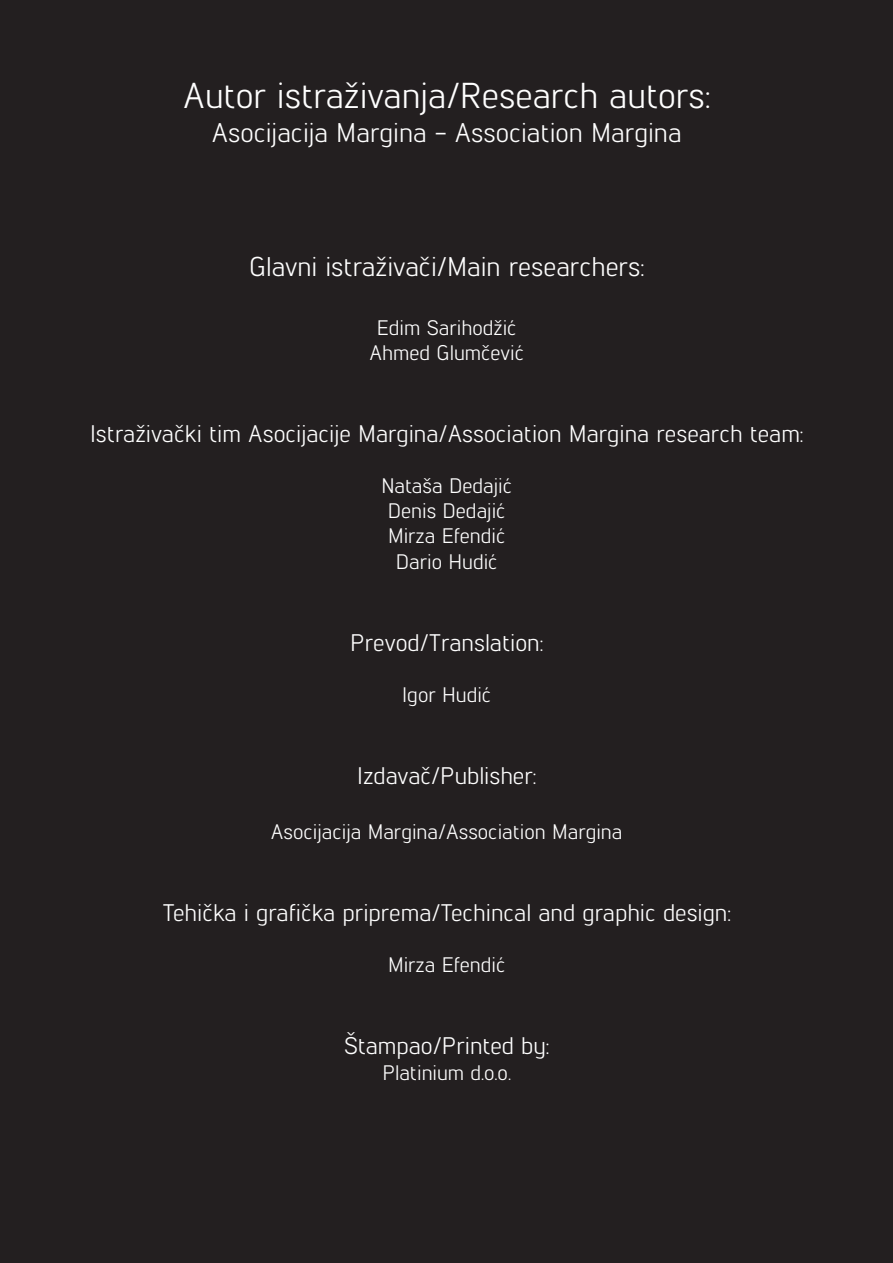
<style>
.page{position:relative;width:893px;height:1263px;background:#231f20}
.page>*{position:absolute;margin:0;border:0;box-sizing:border-box;transform-origin:0 0}
.t1{font:36px "Lintel";color:#fff}
.t2{font:27px "Lintel";color:#fff}
.t3{font:24px "Lintel";color:#fff}
.t4{font:21px/25.2px "Lintel";color:#fff;text-align:center}
</style>
<div class="page">
<h1 class="t1" style="left:183px;top:81px;width:528px">Autor istraživanja/Research autors:</h1>
<p class="t2" style="left:212px;top:122px;width:471px">Asocijacija Margina - Association Margina</p>
<p class="t2" style="left:249px;top:255px;width:397px">Glavni istraživači/Main researchers:</p>
<p class="t4" style="left:369px;top:317px;width:156px">Edim Sarihodžić<br>Ahmed Glumčević</p>
<p class="t3" style="left:90px;top:424px;width:715px">Istraživački tim Asocijacije Margina/Association Margina research team:</p>
<p class="t4" style="left:381px;top:475px;width:132px">Nataša Dedajić<br>Denis Dedajić<br>Mirza Efendić<br>Dario Hudić</p>
<p class="t3" style="left:350px;top:633px;width:194px">Prevod/Translation:</p>
<p class="t4" style="left:402px;top:684px;width:91px">Igor Hudić</p>
<p class="t3" style="left:357px;top:766px;width:181px">Izdavač/Publisher:</p>
<p class="t4" style="left:271px;top:821px;width:353px">Asocijacija Margina/Association Margina</p>
<p class="t3" style="left:163px;top:903px;width:570px">Tehička i grafička priprema/Techincal and graphic design:</p>
<p class="t4" style="left:388px;top:954px;width:119px">Mirza Efendić</p>
<p class="t3" style="left:344px;top:1036px;width:207px">Štampao/Printed by:</p>
<p class="t4" style="left:382px;top:1062px;width:130px">Platinium d.o.o.</p>
</div>
